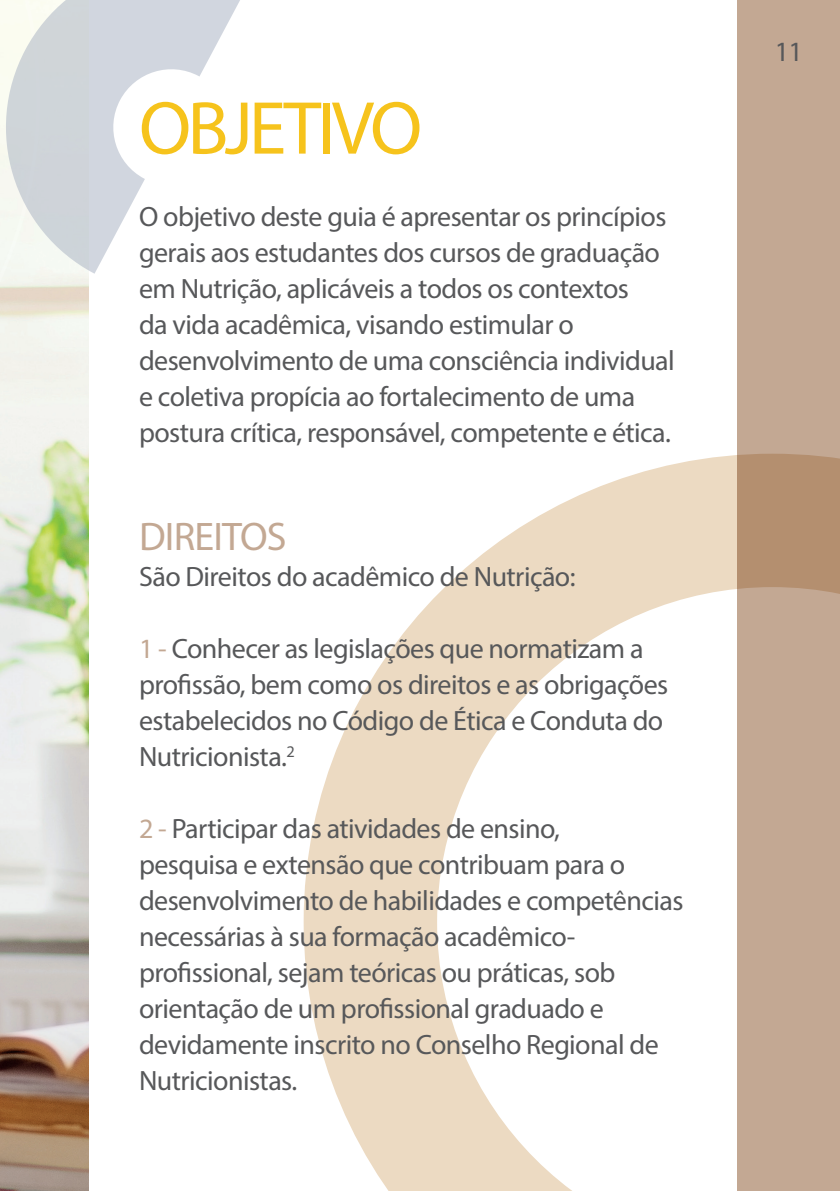
<style>
.page{position:relative;width:840px;height:1191px;background:#fff}
.page>*{position:absolute;margin:0;border:0;box-sizing:border-box;transform-origin:0 0}
.t1{font:75.6px "Myriad Pro";letter-spacing:-.05em;color:#f6c31c}
.t2{font:40px "Myriad Pro";letter-spacing:-.02em;color:#c3a893}
.t3{font:28px/36px "Myriad Pro";letter-spacing:-.02em;color:#57585a}
.s1{color:#c3a893}
</style>
<div class="page">
<img style="left:0;top:274px;width:89px;height:917px">
<div style="left:737px;top:0;width:102px;height:1191px;background:#c3a893"></div>
<svg style="left:303px;top:454px;width:536px;height:737px"></svg>
<svg style="left:0;top:274px;width:42px;height:263px"></svg>
<svg style="left:0;top:0;width:240px;height:274px"></svg>
<p class="t1" style="left:139px;top:82px;width:284px">OBJETIVO</p>
<p class="t3" style="left:139px;top:198px;width:537px">O objetivo deste guia é apresentar os princípios gerais aos estudantes dos cursos de graduação em Nutrição, aplicáveis a todos os contextos<br>da vida acadêmica, visando estimular o desenvolvimento de uma consciência individual e coletiva propícia ao fortalecimento de uma postura crítica, responsável, competente e ética.</p>
<p class="t2" style="left:139px;top:511px;width:149px">DIREITOS</p>
<p class="t3" style="left:139px;top:558px;width:438px">São Direitos do acadêmico de Nutrição:</p>
<p class="t3" style="left:139px;top:630px;width:530px"><span class="s1">1 -</span> Conhecer as legislações que normatizam a profissão, bem como os direitos e as obrigações estabelecidos no Código de Ética e Conduta do Nutricionista.<sup>2</sup></p>
<p class="t3" style="left:139px;top:810px;width:545px"><span class="s1">2 -</span> Participar das atividades de ensino,<br>pesquisa e extensão que contribuam para o desenvolvimento de habilidades e competências necessárias à sua formação acadêmico&shy;profissional, sejam teóricas ou práticas, sob orientação de um profissional graduado e devidamente inscrito no Conselho Regional de Nutricionistas.</p>
<p class="t3" style="left:774px;top:34px;width:30px">11</p>
</div>
